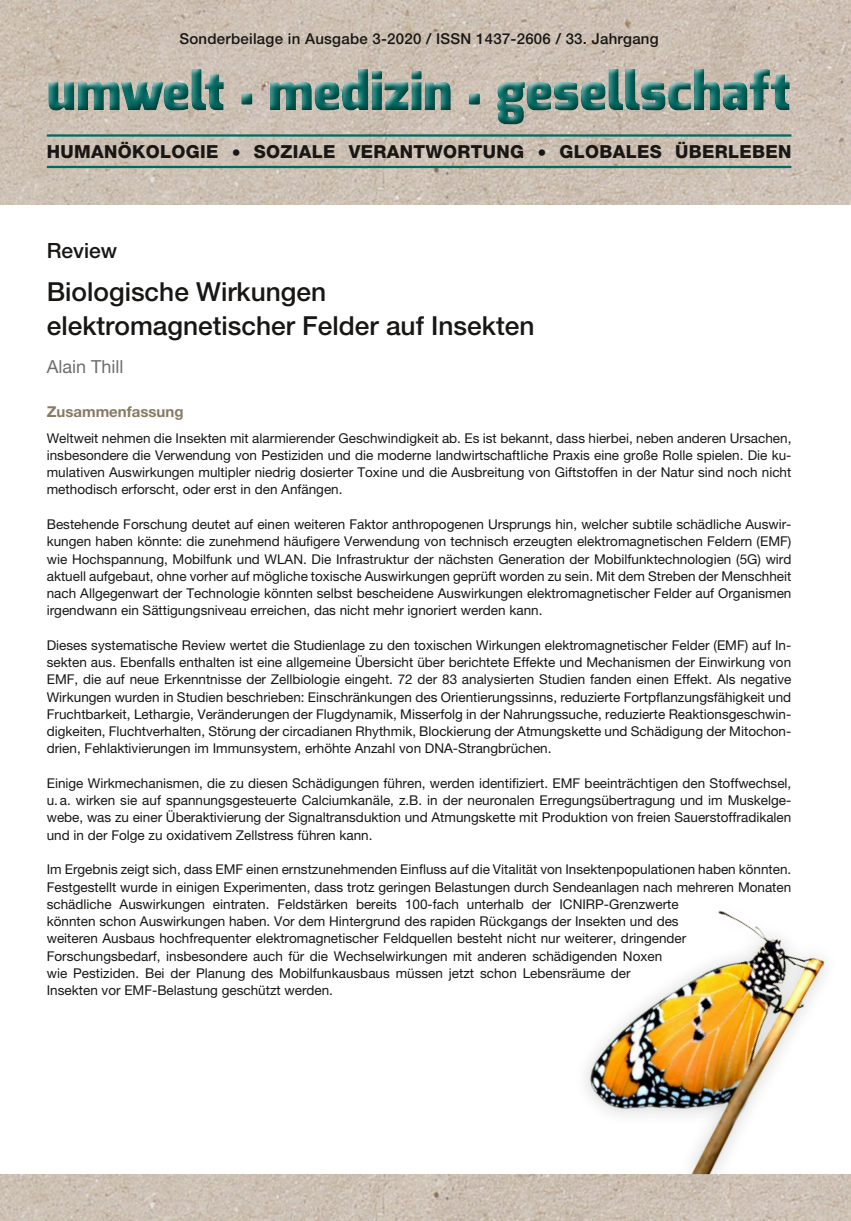
<style>
.page{position:relative;width:851px;height:1221px;background:#fff}
.page>*{position:absolute;margin:0;border:0;box-sizing:border-box;transform-origin:0 0}
.t1{font:900 52.5px "Exo";letter-spacing:-.005em;color:#006961}
.t2{font:500 26.25px/34.5px "Helvetica Neue";color:#181716}
.t3{font:500 21px "Helvetica Neue";color:#181716}
.t4{font:800 18px "Helvetica Neue";letter-spacing:.02em;color:#181716}
.t5{font:18px "Helvetica Neue";color:#6e6e6e}
.t6{font:500 15px "Helvetica Neue";letter-spacing:.02em;color:#181716}
.t7{font:700 15px "Helvetica Neue";color:#887b64}
.t8{font:13.5px/17.2px "Helvetica Neue";color:#181716;text-align:justify}
</style>
<div class="page">
<img style="left:585px;top:911px;width:240px;height:263px">
<img style="left:0;top:0;width:850px;height:204px">
<img style="left:0;top:1174px;width:850px;height:46px">
<div style="left:41px;top:60px;width:753px;height:64px;background:#fff;opacity:.9"></div>
<div style="left:44px;top:65px;width:753px;height:67px;background:#181716;opacity:.5"></div>
<hr style="left:47px;top:166px;width:744px;height:2px;background:#006961">
<hr style="left:47px;top:134px;width:744px;height:3px;background:#006961">
<p class="t6" style="left:179px;top:29px;width:480px">Sonderbeilage in Ausgabe 3-2020 / ISSN 1437-2606 / 33. Jahrgang</p>
<h1 class="t1" style="left:47px;top:57px;width:745px">umwelt • medizin • gesellschaft</h1>
<h3 class="t4" style="left:47px;top:141px;width:746px">HUMANÖKOLOGIE • SOZIALE VERANTWORTUNG • GLOBALES ÜBERLEBEN</h3>
<h3 class="t3" style="left:47px;top:238px;width:72px">Review</h3>
<h2 class="t2" style="left:47px;top:274px;width:489px">Biologische Wirkungen elektromagnetischer Felder auf Insekten</h2>
<h3 class="t5" style="left:47px;top:356px;width:78px">Alain Thill</h3>
<p class="t7" style="left:47px;top:402px;width:138px">Zusammenfassung</p>
<p class="t8" style="left:47px;top:429px;width:746px">Weltweit nehmen die Insekten mit alarmierender Geschwindigkeit ab. Es ist bekannt, dass hierbei, neben anderen Ursachen, insbesondere die Verwendung von Pestiziden und die moderne landwirtschaftliche Praxis eine große Rolle spielen. Die ku&shy;mulativen Auswirkungen multipler niedrig dosierter Toxine und die Ausbreitung von Giftstoffen in der Natur sind noch nicht methodisch erforscht, oder erst in den Anfängen.</p>
<p class="t8" style="left:47px;top:515px;width:746px">Bestehende Forschung deutet auf einen weiteren Faktor anthropogenen Ursprungs hin, welcher subtile schädliche Auswir&shy;kungen haben könnte: die zunehmend häufigere Verwendung von technisch erzeugten elektromagnetischen Feldern (EMF) wie Hochspannung, Mobilfunk und WLAN. Die Infrastruktur der nächsten Generation der Mobilfunktechnologien (5G) wird aktuell aufgebaut, ohne vorher auf mögliche toxische Auswirkungen geprüft worden zu sein. Mit dem Streben der Menschheit nach Allgegenwart der Technologie könnten selbst bescheidene Auswirkungen elektromagnetischer Felder auf Organismen irgendwann ein Sättigungsniveau erreichen, das nicht mehr ignoriert werden kann.</p>
<p class="t8" style="left:47px;top:636px;width:746px">Dieses systematische Review wertet die Studienlage zu den toxischen Wirkungen elektromagnetischer Felder (EMF) auf In&shy;sekten aus. Ebenfalls enthalten ist eine allgemeine Übersicht über berichtete Effekte und Mechanismen der Einwirkung von EMF, die auf neue Erkenntnisse der Zellbiologie eingeht. 72 der 83 analysierten Studien fanden einen Effekt. Als negative Wirkungen wurden in Studien beschrieben: Einschränkungen des Orientierungssinns, reduzierte Fortpflanzungsfähigkeit und Fruchtbarkeit, Lethargie, Veränderungen der Flugdynamik, Misserfolg in der Nahrungssuche, reduzierte Reaktionsgeschwin&shy;digkeiten, Fluchtverhalten, Störung der circadianen Rhythmik, Blockierung der Atmungskette und Schädigung der Mitochon&shy;drien, Fehlaktivierungen im Immunsystem, erhöhte Anzahl von DNA-Strangbrüchen.</p>
<p class="t8" style="left:47px;top:774px;width:746px">Einige Wirkmechanismen, die zu diesen Schädigungen führen, werden identifiziert. EMF beeinträchtigen den Stoffwechsel, u.a. wirken sie auf spannungsgesteuerte Calciumkanäle, z.B. in der neuronalen Erregungsübertragung und im Muskelge&shy;webe, was zu einer Überaktivierung der Signaltransduktion und Atmungskette mit Produktion von freien Sauerstoffradikalen und in der Folge zu oxidativem Zellstress führen kann.</p>
<p class="t8" style="left:47px;top:860px;width:746px;text-align:left">Im Ergebnis zeigt sich, dass EMF einen ernstzunehmenden Einfluss auf die Vitalität von Insektenpopulationen haben könnten.<br>Festgestellt wurde in einigen Experimenten, dass trotz geringen Belastungen durch Sendeanlagen nach mehreren Monaten schädliche Auswirkungen eintraten. Feldstärken bereits 100-fach unterhalb der ICNIRP-Grenzwerte<br>könnten schon Auswirkungen haben. Vor dem Hintergrund des rapiden Rückgangs der Insekten und des<br>weiteren Ausbaus hochfrequenter elektromagnetischer Feldquellen besteht nicht nur weiterer, dringender Forschungsbedarf, insbesondere auch für die Wechselwirkungen mit anderen schädigenden Noxen<br>wie Pestiziden. Bei der Planung des Mobilfunkausbaus müssen jetzt schon Lebensräume der<br>Insekten vor EMF-Belastung geschützt werden.</p>
</div>
